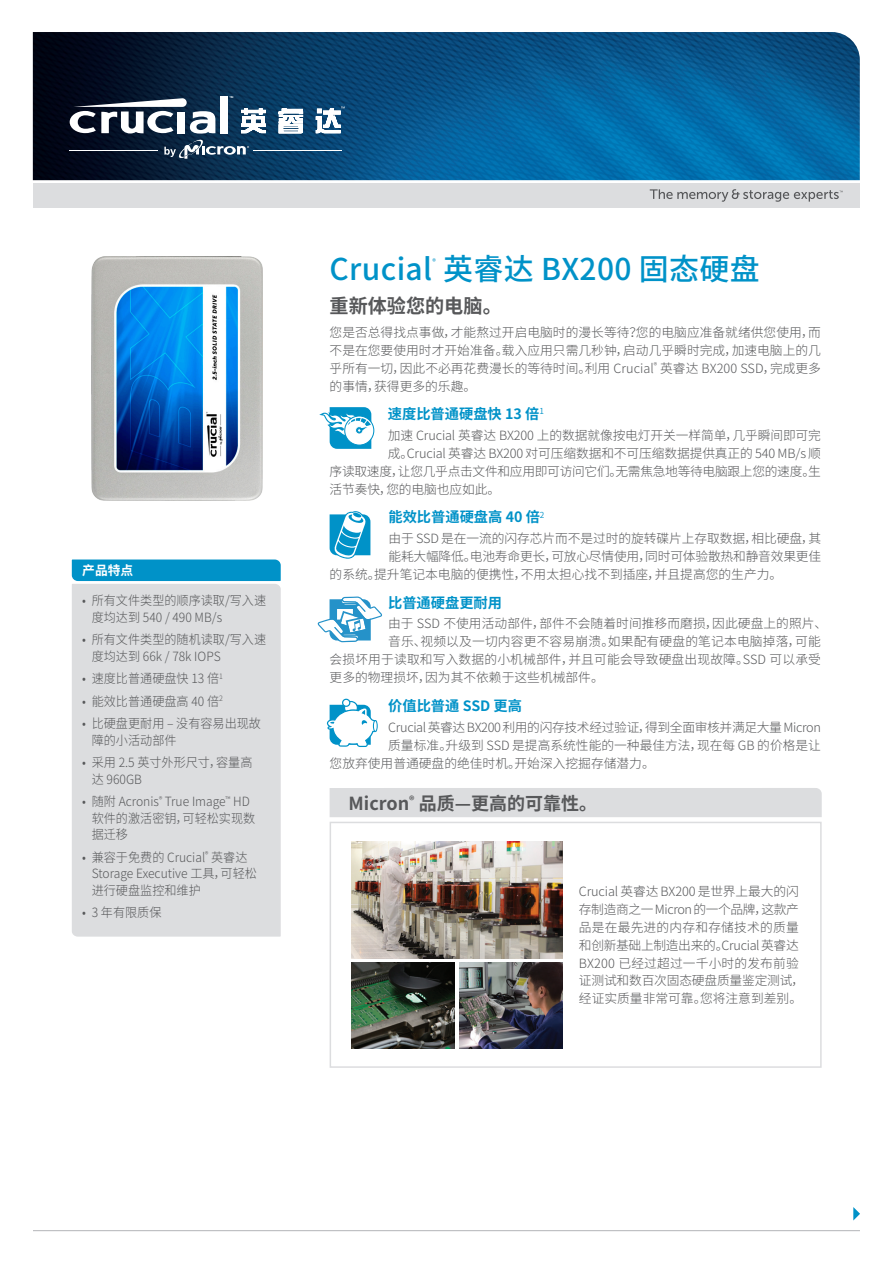
<style>
.page{position:relative;width:893px;height:1263px;background:#fff}
.page>*{position:absolute;margin:0;border:0;box-sizing:border-box;transform-origin:0 0}
.H1-Headline{font:500 30px "Source Han Sans CN";letter-spacing:.01em;color:#0092c8}
.H2-B__Standard_Headl{font:700 19.5px "Source Han Sans CN";color:#57585a}
.H2-B__Standard_Headl-2{font:700 18px "Source Han Sans CN";color:#57585a}
.H3-B__subheadline_bl{font:700 14.25px "Source Han Sans CN";color:#0092c8}
.body_copy{font:300 12.75px/18px "Source Han Sans CN";color:#57585a;text-align:justify}
.body_copy-2{font:300 12.75px/16.5px "Source Han Sans CN";color:#57585a;scale:.95 1}
.Micron_Quality_block{font:300 12.75px/17.9px "Source Han Sans CN";letter-spacing:-.01em;color:#57585a}
.body_copy-3{font:300 12.75px "Source Han Sans CN";letter-spacing:-.025em;color:#57585a}
.Headline__Bulleted_L{font:700 12.75px "Source Han Sans CN";color:#fff}
.H1-Headline-2{font:500 7.05px "Source Han Sans CN";color:#0092c8}
</style>
<div class="page">
<hr style="left:33px;top:1230px;width:827px;height:1px;background:#bcbdc0">
<svg style="left:853px;top:1207px;width:7px;height:13px"></svg>
<img style="left:33px;top:32px;width:827px;height:148px">
<div style="left:33px;top:183px;width:827px;height:25px;background:#dcdddf"></div>
<svg style="left:650px;top:189px;width:193px;height:13px"></svg>
<svg style="left:70px;top:96px;width:275px;height:63px"></svg>
<div style="left:72px;top:559px;width:209px;height:22px;background:#0092c8"></div>
<div style="left:72px;top:584px;width:209px;height:353px;background:#dcdddf"></div>
<img style="left:92px;top:257px;width:170px;height:243px">
<svg style="left:319px;top:407px;width:55px;height:42px"></svg>
<svg style="left:330px;top:511px;width:40px;height:48px"></svg>
<svg style="left:327px;top:699px;width:51px;height:48px"></svg>
<svg style="left:318px;top:596px;width:64px;height:46px"></svg>
<div style="left:330px;top:788px;width:492px;height:29px;background:#dcdddf"></div>
<div style="left:330px;top:822px;width:492px;height:246px;border:2px solid #dcdddf"></div>
<img style="left:351px;top:842px;width:212px;height:117px">
<img style="left:351px;top:963px;width:104px;height:86px">
<img style="left:459px;top:963px;width:104px;height:86px">
<p class="Headline__Bulleted_L" style="left:82px;top:563px;width:52px">产品特点</p>
<p class="body_copy-2" style="left:92px;top:592px;width:185px;text-indent:-9px">• 所有文件类型的顺序读取/写入速度均达到 540 / 490 MB/s</p>
<p class="body_copy-2" style="left:92px;top:631px;width:185px;text-indent:-9px">• 所有文件类型的随机读取/写入速度均达到 66k / 78k IOPS</p>
<p class="body_copy-2" style="left:82px;top:670px;width:149px">• 速度比普通硬盘快 13 倍<sup>1</sup></p>
<p class="body_copy-2" style="left:82px;top:693px;width:149px">• 能效比普通硬盘高 40 倍<sup>2</sup></p>
<p class="body_copy-2" style="left:92px;top:715px;width:180px;text-indent:-9px">• 比硬盘更耐用 – 没有容易出现故障的小活动部件</p>
<p class="body_copy-2" style="left:92px;top:754px;width:171px;text-indent:-9px">• 采用 2.5 英寸外形尺寸，容量高达 960GB</p>
<p class="body_copy-2" style="left:92px;top:793px;width:174px;text-indent:-9px">• 随附 Acronis<sup>®</sup> True Image<sup>™</sup> HD软件的激活密钥，可轻松实现数据迁移</p>
<p class="body_copy-2" style="left:92px;top:849px;width:175px;text-indent:-9px">• 兼容于免费的 Crucial<sup>®</sup> 英睿达<br>Storage Executive 工具，可轻松进行硬盘监控和维护</p>
<p class="body_copy-2" style="left:82px;top:904px;width:85px">• 3 年有限质保</p>
<p class="H1-Headline" style="left:330px;top:252px;width:432px">Crucial 英睿达 BX200 固态硬盘</p>
<p class="H1-Headline-2" style="left:432px;top:258px;width:5px">®</p>
<p class="H2-B__Standard_Headl" style="left:330px;top:295px;width:174px">重新体验您的电脑。</p>
<p class="body_copy" style="left:330px;top:323px;width:493px">您是否总得找点事做，才能熬过开启电脑时的漫长等待？您的电脑应准备就绪供您使用，而不是在您要使用时才开始准备。载入应用只需几秒钟，启动几乎瞬时完成，加速电脑上的几乎所有一切，因此不必再花费漫长的等待时间。利用 Crucial<sup>®</sup> 英睿达 BX200 SSD，完成更多的事情，获得更多的乐趣。</p>
<p class="H3-B__subheadline_bl" style="left:388px;top:406px;width:158px">速度比普通硬盘快 13 倍<sup>1</sup></p>
<p class="body_copy" style="left:388px;top:426px;width:435px">加速 Crucial 英睿达 BX200 上的数据就像按电灯开关一样简单，几乎瞬间即可完</p>
<p class="body_copy" style="left:388px;top:444px;width:435px">成。Crucial 英睿达 BX200 对可压缩数据和不可压缩数据提供真正的 540 MB/s 顺</p>
<p class="body_copy-3" style="left:330px;top:464px;width:493px">序读取速度，让您几乎点击文件和应用即可访问它们。无需焦急地等待电脑跟上您的速度。生</p>
<p class="body_copy" style="left:330px;top:480px;width:172px">活节奏快，您的电脑也应如此。</p>
<p class="H3-B__subheadline_bl" style="left:388px;top:509px;width:158px">能效比普通硬盘高 40 倍<sup>2</sup></p>
<p class="body_copy" style="left:388px;top:530px;width:434px">由于 SSD 是在一流的闪存芯片而不是过时的旋转碟片上存取数据，相比硬盘，其</p>
<p class="body_copy" style="left:388px;top:548px;width:434px">能耗大幅降低。电池寿命更长，可放心尽情使用，同时可体验散热和静音效果更佳</p>
<p class="body_copy" style="left:330px;top:566px;width:454px">的系统。提升笔记本电脑的便携性，不用太担心找不到插座，并且提高您的生产力。</p>
<p class="H3-B__subheadline_bl" style="left:388px;top:594px;width:115px">比普通硬盘更耐用</p>
<p class="body_copy" style="left:388px;top:615px;width:441px">由于 SSD 不使用活动部件，部件不会随着时间推移而磨损，因此硬盘上的照片、</p>
<p class="body_copy" style="left:388px;top:633px;width:434px">音乐、视频以及一切内容更不容易崩溃。如果配有硬盘的笔记本电脑掉落，可能</p>
<p class="body_copy" style="left:330px;top:651px;width:493px">会损坏用于读取和写入数据的小机械部件，并且可能会导致硬盘出现故障。SSD 可以承受</p>
<p class="body_copy" style="left:330px;top:669px;width:276px">更多的物理损坏，因为其不依赖于这些机械部件。</p>
<p class="H3-B__subheadline_bl" style="left:388px;top:698px;width:135px">价值比普通 SSD 更高</p>
<p class="body_copy-3" style="left:388px;top:720px;width:434px">Crucial英睿达BX200利用的闪存技术经过验证，得到全面审核并满足大量Micron</p>
<p class="body_copy" style="left:388px;top:736px;width:434px">质量标准。升级到 SSD 是提高系统性能的一种最佳方法，现在每 GB 的价格是让</p>
<p class="body_copy" style="left:330px;top:754px;width:327px">您放弃使用普通硬盘的绝佳时机。开始深入挖掘存储潜力。</p>
<p class="H2-B__Standard_Headl-2" style="left:348px;top:793px;width:250px">Micron<sup>®</sup> 品质—更高的可靠性。</p>
<p class="Micron_Quality_block" style="left:579px;top:883px;width:227px">Crucial 英睿达 BX200 是世界上最大的闪存制造商之一Micron的一个品牌，这款产品是在最先进的内存和存储技术的质量和创新基础上制造出来的。Crucial英睿达<br>BX200 已经过超过一千小时的发布前验证测试和数百次固态硬盘质量鉴定测试，经证实质量非常可靠。您将注意到差别。</p>
</div>
